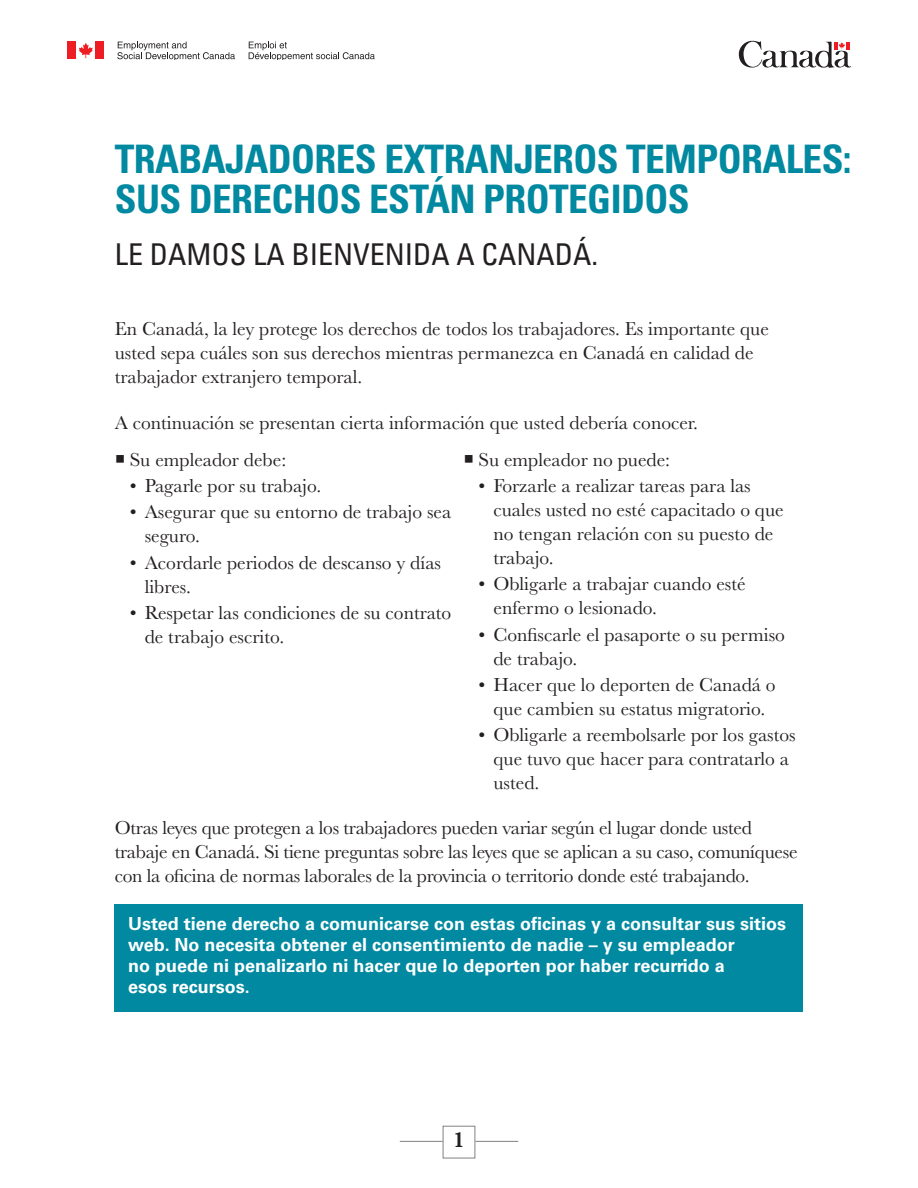
<style>
.page{position:relative;width:918px;height:1188px;background:#fff}
.page>*{position:absolute;margin:0;border:0;box-sizing:border-box;transform-origin:0 0}
.t1{font:700 condensed 39.3px/40.8px "Univers LT Std";letter-spacing:-.015em;color:#0089a0}
.t2{font:condensed 30px "Univers LT Std";color:#231f20}
.t3{font:600 22.5px "Baskerville";color:#231f20}
.Texte{font:19.5px/24px "Baskerville";color:#231f20}
.BOX_turquoise{font:700 18px/21px "Univers LT Std";color:#fff}
</style>
<div class="page">
<div style="left:443px;top:1126px;width:32px;height:32px;border:1px solid #808285"></div>
<hr style="left:475px;top:1141px;width:43px;height:1px;background:#808285">
<hr style="left:400px;top:1141px;width:43px;height:1px;background:#808285">
<div style="left:115px;top:904px;width:688px;height:108px;background:#0089a0"></div>
<svg style="left:739px;top:41px;width:111px;height:26px"></svg>
<div style="left:68px;top:42px;width:8px;height:17px;background:#ee1d23"></div>
<div style="left:95px;top:42px;width:9px;height:17px;background:#ee1d23"></div>
<svg style="left:79px;top:43px;width:14px;height:15px"></svg>
<svg style="left:249px;top:42px;width:125px;height:18px"></svg>
<svg style="left:117px;top:42px;width:118px;height:18px"></svg>
<h1 class="t1" style="left:115px;top:138px;width:738px">TRABAJADORES EXTRANJEROS TEMPORALES:<br>SUS DERECHOS ESTÁN PROTEGIDOS</h1>
<h3 class="t2" style="left:115px;top:235px;width:485px">LE DAMOS LA BIENVENIDA A CANADÁ.</h3>
<p class="Texte" style="left:115px;top:317px;width:656px">En Canadá, la ley protege los derechos de todos los trabajadores. Es importante que usted sepa cuáles son sus derechos mientras permanezca en Canadá en calidad de trabajador extranjero temporal.</p>
<p class="Texte" style="left:115px;top:411px;width:585px">A continuación se presentan cierta información que usted debería conocer.</p>
<p class="Texte" style="left:115px;top:448px;width:173px">○ Su empleador debe:</p>
<p class="Texte" style="left:130px;top:474px;width:193px">• Pagarle por su trabajo.</p>
<p class="Texte" style="left:145px;top:500px;width:308px;text-indent:-15px">• Asegurar que su entorno de trabajo sea seguro.</p>
<p class="Texte" style="left:145px;top:551px;width:298px;text-indent:-15px">• Acordarle periodos de descanso y días libres.</p>
<p class="Texte" style="left:145px;top:601px;width:308px;text-indent:-15px">• Respetar las condiciones de su contrato de trabajo escrito.</p>
<p class="Texte" style="left:464px;top:448px;width:208px">○ Su empleador no puede:</p>
<p class="Texte" style="left:494px;top:474px;width:292px;text-indent:-15px">• Forzarle a realizar tareas para las cuales usted no esté capacitado o que no tengan relación con su puesto de trabajo.</p>
<p class="Texte" style="left:494px;top:572px;width:254px;text-indent:-15px">• Obligarle a trabajar cuando esté enfermo o lesionado.</p>
<p class="Texte" style="left:494px;top:623px;width:293px;text-indent:-15px">• Confiscarle el pasaporte o su permiso de trabajo.</p>
<p class="Texte" style="left:479px;top:673px;width:299px;text-align:center">• Hacer que lo deporten de Canadá o que cambien su estatus migratorio.</p>
<p class="Texte" style="left:494px;top:723px;width:304px;text-indent:-15px">• Obligarle a reembolsarle por los gastos que tuvo que hacer para contratarlo a usted.</p>
<p class="Texte" style="left:115px;top:816px;width:684px">Otras leyes que protegen a los trabajadores pueden variar según el lugar donde usted trabaje en Canadá. Si tiene preguntas sobre las leyes que se aplican a su caso, comuníquese con la oficina de normas laborales de la provincia o territorio donde esté trabajando.</p>
<p class="BOX_turquoise" style="left:128px;top:914px;width:659px">Usted tiene derecho a comunicarse con estas oficinas y a consultar sus sitios web. No necesita obtener el consentimiento de nadie – y su empleador<br>no puede ni penalizarlo ni hacer que lo deporten por haber recurrido a<br>esos recursos.</p>
<p class="t3" style="left:453px;top:1124px;width:13px">1</p>
</div>
